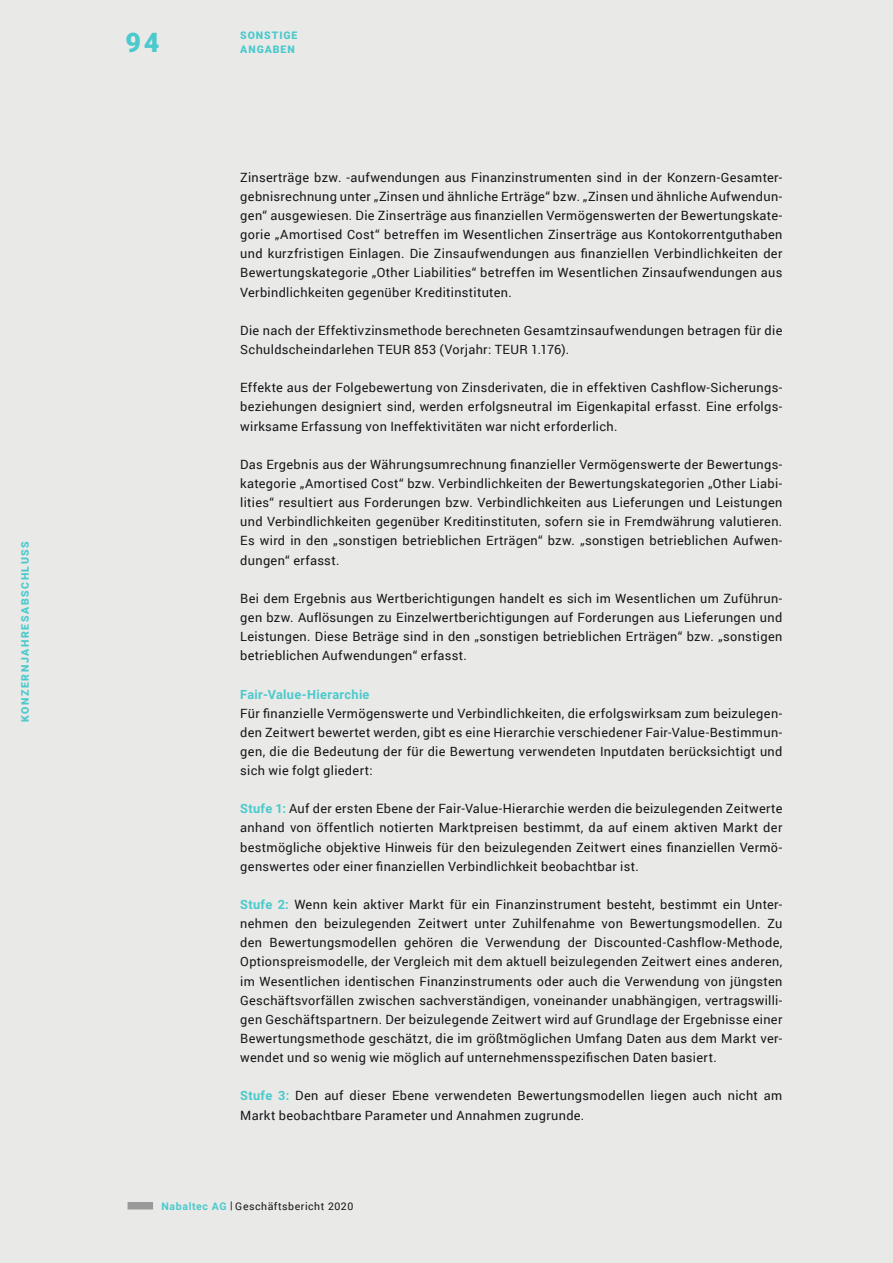
<style>
.page{position:relative;width:893px;height:1263px;background:#e9eae8}
.page>*{position:absolute;margin:0;border:0;box-sizing:border-box;transform-origin:0 0}
.t1{font:900 27px "Roboto";color:#4cc9cc}
.t2{font:12.75px/19.2px "Roboto";letter-spacing:.025em;color:#151616;text-align:justify}
.t3{font:700 12.75px "Roboto";letter-spacing:.025em;color:#4cc9cc}
.t4{font:10.5px "Roboto";letter-spacing:.05em;color:#151616}
.t5{font:900 10.5px "Roboto";letter-spacing:.15em;color:#4cc9cc}
.t6{font:900 10.5px/13.5px "Roboto";letter-spacing:.09em;color:#4cc9cc}
.s1{font-weight:700;color:#4cc9cc}
</style>
<div class="page">
<div style="left:128px;top:1202px;width:25px;height:7px;background:#999"></div>
<p class="t5" style="left:18px;top:722px;width:182px;rotate:-90deg">KONZERNJAHRESABSCHLUSS</p>
<h1 class="t1" style="left:125px;top:24px;width:35px">94</h1>
<p class="t6" style="left:240px;top:28px;width:59px">SONSTIGE<br>ANGABEN</p>
<p class="t2" style="left:240px;top:167px;width:544px">Zinserträge bzw. -aufwendungen aus Finanzinstrumenten sind in der Konzern-Gesamter&shy;gebnisrechnung unter „Zinsen und ähnliche Erträge“ bzw. „Zinsen und ähnliche Aufwendun&shy;gen“ ausgewiesen. Die Zinserträge aus finanziellen Vermögenswerten der Bewertungskate&shy;gorie „Amortised Cost“ betreffen im Wesentlichen Zinserträge aus Kontokorrentguthaben und kurzfristigen Einlagen. Die Zinsaufwendungen aus finanziellen Verbindlichkeiten der Bewertungskategorie „Other Liabilities“ betreffen im Wesentlichen Zinsaufwendungen aus Verbindlichkeiten gegenüber Kreditinstituten.</p>
<p class="t2" style="left:240px;top:320px;width:544px">Die nach der Effektivzinsmethode berechneten Gesamtzinsaufwendungen betragen für die<br>Schuldscheindarlehen TEUR 853 (Vorjahr: TEUR 1.176).</p>
<p class="t2" style="left:240px;top:378px;width:544px">Effekte aus der Folgebewertung von Zinsderivaten, die in effektiven Cashflow-Sicherungs&shy;beziehungen designiert sind, werden erfolgsneutral im Eigenkapital erfasst. Eine erfolgs&shy;wirksame Erfassung von Ineffektivitäten war nicht erforderlich.</p>
<p class="t2" style="left:240px;top:454px;width:544px">Das Ergebnis aus der Währungsumrechnung finanzieller Vermögenswerte der Bewertungs&shy;kategorie „Amortised Cost“ bzw. Verbindlichkeiten der Bewertungskategorien „Other Liabi&shy;lities“ resultiert aus Forderungen bzw. Verbindlichkeiten aus Lieferungen und Leistungen und Verbindlichkeiten gegenüber Kreditinstituten, sofern sie in Fremdwährung valutieren.<br>Es wird in den „sonstigen betrieblichen Erträgen“ bzw. „sonstigen betrieblichen Aufwen&shy;dungen“ erfasst.</p>
<p class="t2" style="left:240px;top:588px;width:544px">Bei dem Ergebnis aus Wertberichtigungen handelt es sich im Wesentlichen um Zuführun&shy;gen bzw. Auflösungen zu Einzelwertberichtigungen auf Forderungen aus Lieferungen und Leistungen. Diese Beträge sind in den „sonstigen betrieblichen Erträgen“ bzw. „sonstigen betrieblichen Aufwendungen“ erfasst.</p>
<p class="t3" style="left:240px;top:685px;width:131px">Fair-Value-Hierarchie</p>
<p class="t2" style="left:240px;top:703px;width:544px">Für finanzielle Vermögenswerte und Verbindlichkeiten, die erfolgswirksam zum beizulegen&shy;den Zeitwert bewertet werden, gibt es eine Hierarchie verschiedener Fair-Value-Bestimmun&shy;gen, die die Bedeutung der für die Bewertung verwendeten Inputdaten berücksichtigt und sich wie folgt gliedert:</p>
<p class="t2" style="left:240px;top:799px;width:544px"><span class="s1">Stufe 1:</span> Auf der ersten Ebene der Fair-Value-Hierarchie werden die beizulegenden Zeitwerte anhand von öffentlich notierten Marktpreisen bestimmt, da auf einem aktiven Markt der bestmögliche objektive Hinweis für den beizulegenden Zeitwert eines finanziellen Vermö&shy;genswertes oder einer finanziellen Verbindlichkeit beobachtbar ist.</p>
<p class="t2" style="left:240px;top:894px;width:544px"><span class="s1">Stufe 2:</span> Wenn kein aktiver Markt für ein Finanzinstrument besteht, bestimmt ein Unter&shy;nehmen den beizulegenden Zeitwert unter Zuhilfenahme von Bewertungsmodellen. Zu den Bewertungsmodellen gehören die Verwendung der Discounted-Cashflow-Methode, Optionspreismodelle, der Vergleich mit dem aktuell beizulegenden Zeitwert eines anderen, im Wesentlichen identischen Finanzinstruments oder auch die Verwendung von jüngsten Geschäftsvorfällen zwischen sachverständigen, voneinander unabhängigen, vertragswilli&shy;gen Geschäftspartnern. Der beizulegende Zeitwert wird auf Grundlage der Ergebnisse einer Bewertungsmethode geschätzt, die im größtmöglichen Umfang Daten aus dem Markt ver&shy;wendet und so wenig wie möglich auf unternehmensspezifischen Daten basiert.</p>
<p class="t2" style="left:240px;top:1086px;width:544px"><span class="s1">Stufe 3:</span> Den auf dieser Ebene verwendeten Bewertungsmodellen liegen auch nicht am<br>Markt beobachtbare Parameter und Annahmen zugrunde.</p>
<p class="t4" style="left:162px;top:1198px;width:193px"><span class="s1">Nabaltec AG</span> | Geschäftsbericht 2020</p>
</div>
